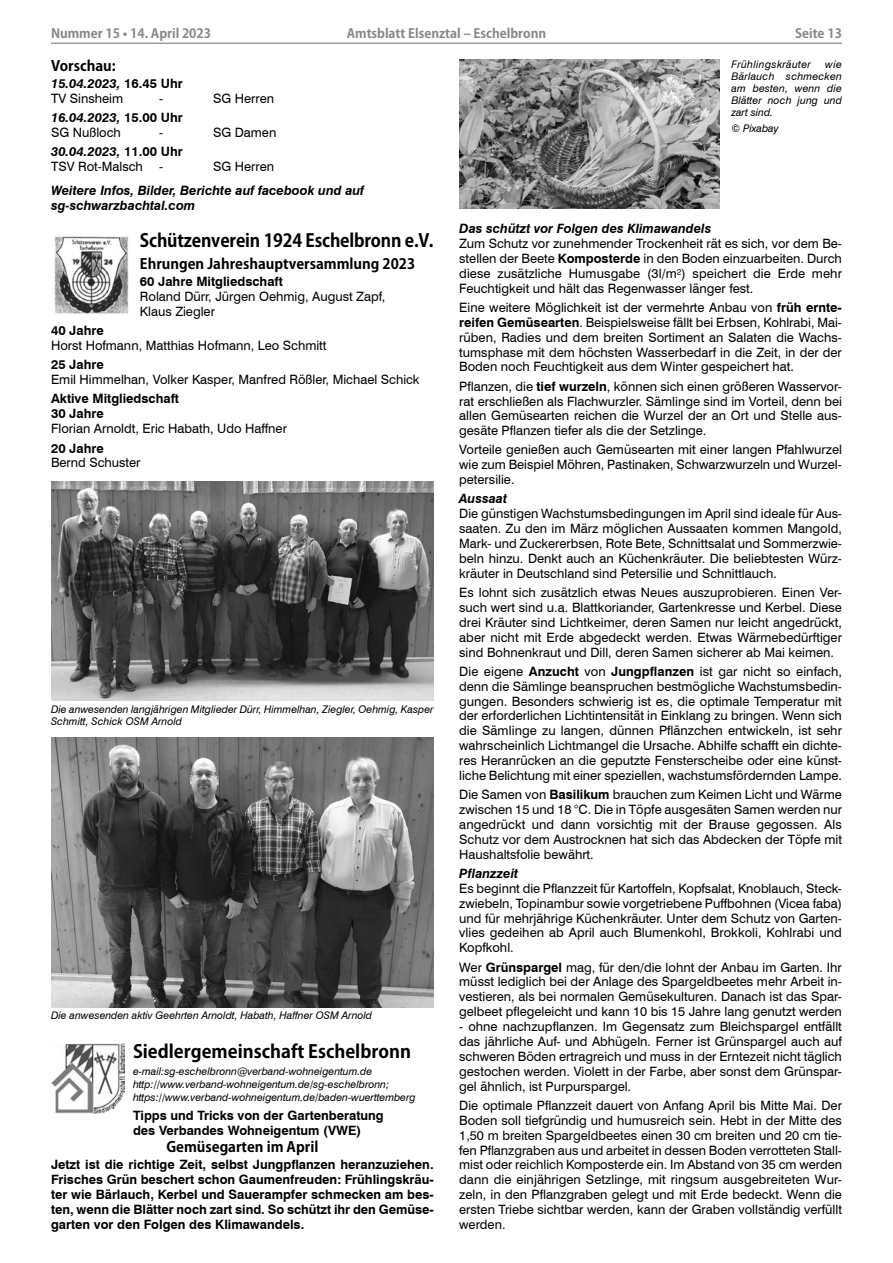
<style>
.page{position:relative;width:893px;height:1263px;background:#fff}
.page>*{position:absolute;margin:0;border:0;box-sizing:border-box;transform-origin:0 0}
.Fließtext_8_5{font:700 18px "Koz Go Pro";letter-spacing:-.01em;color:#000;scale:.95 1}
.Überschrift2_Kozuka{font:700 18px "Koz Go Pro";color:#000}
.Überschrift_3_Kozuka{font:700 14.25px "Koz Go Pro";color:#000}
.Fließtext_8_5-2{font:12.9px/14.9px "Swiss 721 BT";color:#000;text-align:justify}
.Fließtext_8_5-3{font:700 12.9px/15px "Swiss 721 BT";color:#000;text-align:justify}
.Fließtext_8_5-4{font:italic 700 12.9px "Swiss 721 BT";color:#000}
.t1{font:700 12.75px "Koz Go Pro";color:#878787}
.Fließtext_8_5-5{font:italic 10.5px/12px "Swiss 721 BT";color:#000}
.Fließtext_8_5-6{font:italic 10.5px "Swiss 721 BT";letter-spacing:.03em;color:#000}
.s1{font-style:normal}
.s2{font-weight:700}
</style>
<div class="page">
<hr style="left:51px;top:43px;width:791px;height:1px;background:#9c9c9c">
<img style="left:54px;top:236px;width:75px;height:78px">
<img style="left:51px;top:482px;width:383px;height:219px">
<img style="left:51px;top:738px;width:383px;height:269px">
<img style="left:51px;top:1044px;width:74px;height:69px">
<img style="left:459px;top:60px;width:261px;height:148px">
<p class="t1" style="left:51px;top:25px;width:162px">Nummer 15 • 14. April 2023</p>
<p class="t1" style="left:347px;top:25px;width:201px">Amtsblatt Elsenztal – Eschelbronn</p>
<p class="t1" style="left:795px;top:25px;width:48px">Seite 13</p>
<p class="Überschrift_3_Kozuka" style="left:51px;top:57px;width:66px">Vorschau:</p>
<p class="Fließtext_8_5-4" style="left:51px;top:74px;width:133px">15.04.2023, <span class="s1">16.45 Uhr</span></p>
<p class="Fließtext_8_5-2" style="left:51px;top:91px;width:74px">TV Sinsheim</p>
<p class="Fließtext_8_5-2" style="left:159px;top:91px;width:6px">-</p>
<p class="Fließtext_8_5-2" style="left:213px;top:91px;width:63px">SG Herren</p>
<p class="Fließtext_8_5-4" style="left:51px;top:109px;width:133px">16.04.2023, <span class="s1">15.00 Uhr</span></p>
<p class="Fließtext_8_5-2" style="left:51px;top:125px;width:71px">SG Nußloch</p>
<p class="Fließtext_8_5-2" style="left:159px;top:125px;width:6px">-</p>
<p class="Fließtext_8_5-2" style="left:213px;top:125px;width:65px">SG Damen</p>
<p class="Fließtext_8_5-4" style="left:51px;top:143px;width:133px">30.04.2023, <span class="s1">11.00 Uhr</span></p>
<p class="Fließtext_8_5-2" style="left:51px;top:159px;width:93px">TSV Rot-Malsch</p>
<p class="Fließtext_8_5-2" style="left:159px;top:159px;width:6px">-</p>
<p class="Fließtext_8_5-2" style="left:213px;top:159px;width:63px">SG Herren</p>
<p class="Fließtext_8_5-4" style="left:51px;top:181px;width:315px">Weitere Infos, Bilder, Berichte auf facebook und auf</p>
<p class="Fließtext_8_5-4" style="left:51px;top:196px;width:146px">sg-schwarzbachtal.com</p>
<p class="Fließtext_8_5" style="left:140px;top:229px;width:311px">Schützenverein 1924 Eschelbronn e.V.</p>
<p class="Überschrift_3_Kozuka" style="left:140px;top:254px;width:277px">Ehrungen Jahreshauptversammlung 2023</p>
<p class="Fließtext_8_5-3" style="left:140px;top:273px;width:144px">60 Jahre Mitgliedschaft</p>
<p class="Fließtext_8_5-2" style="left:140px;top:288px;width:247px">Roland Dürr, Jürgen Oehmig, August Zapf,</p>
<p class="Fließtext_8_5-2" style="left:140px;top:303px;width:76px">Klaus Ziegler</p>
<p class="Fließtext_8_5-3" style="left:51px;top:323px;width:54px">40 Jahre</p>
<p class="Fließtext_8_5-2" style="left:51px;top:337px;width:277px">Horst Hofmann, Matthias Hofmann, Leo Schmitt</p>
<p class="Fließtext_8_5-3" style="left:51px;top:357px;width:54px">25 Jahre</p>
<p class="Fließtext_8_5-2" style="left:51px;top:372px;width:370px">Emil Himmelhan, Volker Kasper, Manfred Rößler, Michael Schick</p>
<p class="Fließtext_8_5-3" style="left:51px;top:391px;width:129px">Aktive Mitgliedschaft</p>
<p class="Fließtext_8_5-3" style="left:51px;top:406px;width:54px">30 Jahre</p>
<p class="Fließtext_8_5-2" style="left:51px;top:421px;width:237px">Florian Arnoldt, Eric Habath, Udo Haffner</p>
<p class="Fließtext_8_5-3" style="left:51px;top:440px;width:54px">20 Jahre</p>
<p class="Fließtext_8_5-2" style="left:51px;top:455px;width:91px">Bernd Schuster</p>
<p class="Fließtext_8_5-6" style="left:731px;top:57px;width:81px">Frühlingskräuter</p>
<p class="Fließtext_8_5-5" style="left:731px;top:57px;width:112px;text-align:justify;text-indent:94px">wie Bärlauch schmecken am besten, wenn die Blätter noch jung und zart sind.</p>
<p class="Fließtext_8_5-5" style="left:731px;top:122px;width:49px">© Pixabay</p>
<p class="Fließtext_8_5-4" style="left:459px;top:219px;width:254px">Das schützt vor Folgen des Klimawandels</p>
<p class="Fließtext_8_5-2" style="left:459px;top:236px;width:384px">Zum Schutz vor zunehmender Trockenheit rät es sich, vor dem Be&shy;stellen der Beete <span class="s2">Komposterde</span> in den Boden einzuarbeiten. Durch diese zusätzliche Humusgabe (3l/m²) speichert die Erde mehr Feuchtigkeit und hält das Regenwasser länger fest.</p>
<p class="Fließtext_8_5-2" style="left:459px;top:299px;width:384px">Eine weitere Möglichkeit ist der vermehrte Anbau von <span class="s2">früh ernte&shy;reifen Gemüsearten</span>. Beispielsweise fällt bei Erbsen, Kohlrabi, Mai&shy;rüben, Radies und dem breiten Sortiment an Salaten die Wachs&shy;tumsphase mit dem höchsten Wasserbedarf in die Zeit, in der der Boden noch Feuchtigkeit aus dem Winter gespeichert hat.</p>
<p class="Fließtext_8_5-2" style="left:459px;top:378px;width:384px">Pflanzen, die <span class="s2">tief wurzeln</span>, können sich einen größeren Wasservor&shy;rat erschließen als Flachwurzler. Sämlinge sind im Vorteil, denn bei allen Gemüsearten reichen die Wurzel der an Ort und Stelle aus&shy;gesäte Pflanzen tiefer als die der Setzlinge.</p>
<p class="Fließtext_8_5-2" style="left:459px;top:442px;width:384px">Vorteile genießen auch Gemüsearten mit einer langen Pfahlwurzel wie zum Beispiel Möhren, Pastinaken, Schwarzwurzeln und Wurzel&shy;petersilie.</p>
<p class="Fließtext_8_5-4" style="left:459px;top:490px;width:49px">Aussaat</p>
<p class="Fließtext_8_5-2" style="left:459px;top:506px;width:384px">Die günstigen Wachstumsbedingungen im April sind ideale für Aus&shy;saaten. Zu den im März möglichen Aussaaten kommen Mangold, Mark- und Zuckererbsen, Rote Bete, Schnittsalat und Sommerzwie&shy;beln hinzu. Denkt auch an Küchenkräuter. Die beliebtesten Würz&shy;kräuter in Deutschland sind Petersilie und Schnittlauch.</p>
<p class="Fließtext_8_5-2" style="left:459px;top:584px;width:384px">Es lohnt sich zusätzlich etwas Neues auszuprobieren. Einen Ver&shy;such wert sind u.a. Blattkoriander, Gartenkresse und Kerbel. Diese drei Kräuter sind Lichtkeimer, deren Samen nur leicht angedrückt, aber nicht mit Erde abgedeckt werden. Etwas Wärmebedürftiger sind Bohnenkraut und Dill, deren Samen sicherer ab Mai keimen.</p>
<p class="Fließtext_8_5-2" style="left:459px;top:663px;width:384px">Die eigene <span class="s2">Anzucht</span> von <span class="s2">Jungpflanzen</span> ist gar nicht so einfach, denn die Sämlinge beanspruchen bestmögliche Wachstumsbedin&shy;gungen. Besonders schwierig ist es, die optimale Temperatur mit der erforderlichen Lichtintensität in Einklang zu bringen. Wenn sich die Sämlinge zu langen, dünnen Pflänzchen entwickeln, ist sehr wahrscheinlich Lichtmangel die Ursache. Abhilfe schafft ein dichte&shy;res Heranrücken an die geputzte Fensterscheibe oder eine künst&shy;liche Belichtung mit einer speziellen, wachstumsfördernden Lampe.</p>
<p class="Fließtext_8_5-2" style="left:459px;top:787px;width:384px">Die Samen von <span class="s2">Basilikum</span> brauchen zum Keimen Licht und Wärme zwischen 15 und 18 °C. Die in Töpfe ausgesäten Samen werden nur angedrückt und dann vorsichtig mit der Brause gegossen. Als Schutz vor dem Austrocknen hat sich das Abdecken der Töpfe mit Haushaltsfolie bewährt.</p>
<p class="Fließtext_8_5-4" style="left:459px;top:864px;width:61px">Pflanzzeit</p>
<p class="Fließtext_8_5-2" style="left:459px;top:880px;width:384px">Es beginnt die Pflanzzeit für Kartoffeln, Kopfsalat, Knoblauch, Steck&shy;zwiebeln, Topinambur sowie vorgetriebene Puffbohnen (Vicea faba) und für mehrjährige Küchenkräuter. Unter dem Schutz von Garten&shy;vlies gedeihen ab April auch Blumenkohl, Brokkoli, Kohlrabi und Kopfkohl.</p>
<p class="Fließtext_8_5-2" style="left:459px;top:959px;width:384px">Wer <span class="s2">Grünspargel</span> mag, für den/die lohnt der Anbau im Garten. Ihr müsst lediglich bei der Anlage des Spargeldbeetes mehr Arbeit in&shy;vestieren, als bei normalen Gemüsekulturen. Danach ist das Spar&shy;gelbeet pflegeleicht und kann 10 bis 15 Jahre lang genutzt werden</p>
<p class="Fließtext_8_5-2" style="left:459px;top:1018px;width:384px">- ohne nachzupflanzen. Im Gegensatz zum Bleichspargel entfällt das jährliche Auf- und Abhügeln. Ferner ist Grünspargel auch auf schweren Böden ertragreich und muss in der Erntezeit nicht täglich gestochen werden. Violett in der Farbe, aber sonst dem Grünspar&shy;gel ähnlich, ist Purpurspargel.</p>
<p class="Fließtext_8_5-2" style="left:459px;top:1097px;width:384px">Die optimale Pflanzzeit dauert von Anfang April bis Mitte Mai. Der Boden soll tiefgründig und humusreich sein. Hebt in der Mitte des 1,50 m breiten Spargeldbeetes einen 30 cm breiten und 20 cm tie&shy;fen Pflanzgraben aus und arbeitet in dessen Boden verrotteten Stall&shy;mist oder reichlich Komposterde ein. Im Abstand von 35 cm werden dann die einjährigen Setzlinge, mit ringsum ausgebreiteten Wur&shy;zeln, in den Pflanzgraben gelegt und mit Erde bedeckt. Wenn die ersten Triebe sichtbar werden, kann der Graben vollständig verfüllt werden.</p>
<p class="Fließtext_8_5-5" style="left:51px;top:703px;width:384px">Die anwesenden langjährigen Mitglieder Dürr, Himmelhan, Ziegler, Oehmig, Kasper<br>Schmitt, Schick OSM Arnold</p>
<p class="Fließtext_8_5-5" style="left:51px;top:1009px;width:323px">Die anwesenden aktiv Geehrten Arnoldt, Habath, Haffner OSM Arnold</p>
<p class="Überschrift2_Kozuka" style="left:133px;top:1040px;width:279px">Siedlergemeinschaft Eschelbronn</p>
<p class="Fließtext_8_5-5" style="left:133px;top:1065px;width:241px">e-mail:sg-eschelbronn@verband-wohneigentum.de</p>
<p class="Fließtext_8_5-5" style="left:133px;top:1078px;width:258px">http://www.verband-wohneigentum.de/sg-eschelbronn;</p>
<p class="Fließtext_8_5-5" style="left:133px;top:1090px;width:284px">https://www.verband-wohneigentum.de/baden-wuerttemberg</p>
<p class="Fließtext_8_5-3" style="left:133px;top:1107px;width:252px">Tipps und Tricks von der Gartenberatung</p>
<p class="Fließtext_8_5-3" style="left:133px;top:1122px;width:230px">des Verbandes Wohneigentum (VWE)</p>
<p class="Überschrift_3_Kozuka" style="left:166px;top:1138px;width:153px">Gemüsegarten im April</p>
<p class="Fließtext_8_5-3" style="left:51px;top:1157px;width:384px">Jetzt ist die richtige Zeit, selbst Jungpflanzen heranzuziehen.<br>Frisches Grün beschert schon Gaumenfreuden: Frühlingskräu&shy;ter wie Bärlauch, Kerbel und Sauerampfer schmecken am bes&shy;ten, wenn die Blätter noch zart sind. So schützt ihr den Gemüse&shy;garten vor den Folgen des Klimawandels.</p>
</div>
